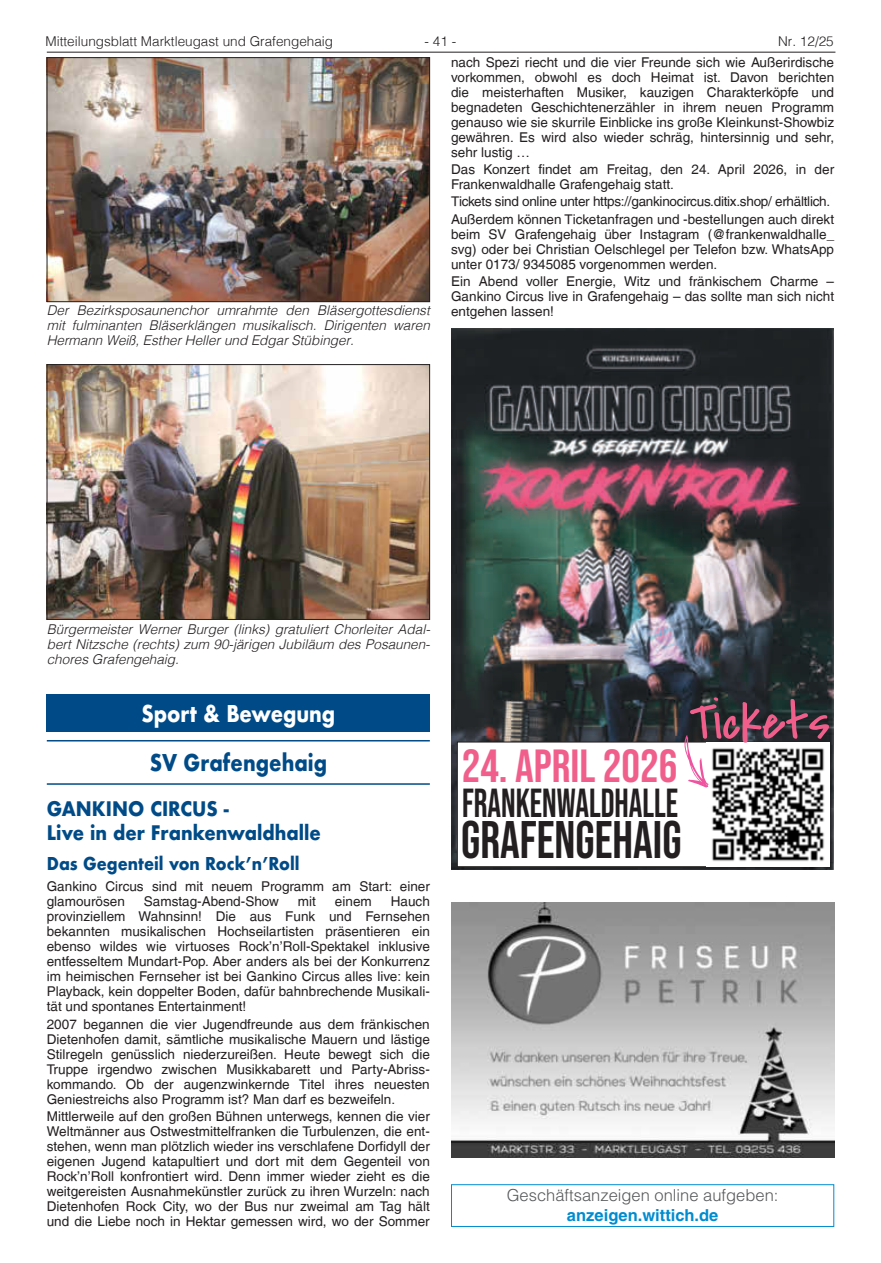
<style>
.page{position:relative;width:881px;height:1263px;background:#fff}
.page>*{position:absolute;margin:0;border:0;box-sizing:border-box;transform-origin:0 0}
.t1{font:53.85px "Xfcqhw Covered By Your Grace";color:#f05f8b}
.t2{font:52.8px "Yxvyjv Bebas Neue";color:#231f20;scale:.93 1}
.t3{font:46.5px "Yxvyjv Bebas Neue";color:#f05f8b}
.t4{font:40.5px "Yxvyjv Bebas Neue";color:#231f20;scale:.84 1}
.t5{font:700 22.5px "Futura";color:#fff;scale:.85 1}
.t6{font:700 22.5px "Futura";color:#004b87;scale:.85 1}
.t7{font:700 19.5px/23.4px "Futura";color:#004b87;scale:.9 1}
.t8{font:700 17.25px "Futura";color:#004b87;scale:.9 1}
.t9{font:300 16.5px "Helvetica LT";color:#57585a}
.t10{font:700 16.5px "Helvetica LT";color:#008cd0}
.t11{font:13.5px/15px "Helvetica LT";color:#231f20;text-align:justify}
.t12{font:italic 300 13.5px/15px "Helvetica";color:#231f20;text-align:justify}
.t13{font:13.5px/17.1px "Helvetica LT";letter-spacing:-.02em;color:#231f20}
.t14{font:300 13.5px "Helvetica";color:#231f20}
</style>
<div class="page">
<hr style="left:47px;top:52px;width:788px;height:1px;background:#231f20">
<img style="left:451px;top:329px;width:382px;height:540px">
<div style="left:457px;top:742px;width:372px;height:125px;background:#fff"></div>
<div style="left:457px;top:742px;width:372px;height:125px;border:1px solid #231f20"></div>
<img style="left:705px;top:743px;width:124px;height:123px">
<svg style="left:682px;top:735px;width:26px;height:53px"></svg>
<div style="left:47px;top:694px;width:382px;height:38px;background:#004b87"></div>
<hr style="left:47px;top:740px;width:382px;height:1px;background:#004b87">
<hr style="left:47px;top:783px;width:382px;height:2px;background:#004b87">
<img style="left:49px;top:59px;width:378px;height:241px">
<div style="left:47px;top:57px;width:382px;height:245px;border:1px solid #231f20"></div>
<img style="left:49px;top:366px;width:378px;height:252px">
<div style="left:47px;top:364px;width:382px;height:256px;border:1px solid #231f20"></div>
<img style="left:451px;top:902px;width:382px;height:255px">
<div style="left:451px;top:1184px;width:382px;height:43px;border:1px solid #008cd0"></div>
<p class="t14" style="left:45px;top:30px;width:289px">Mitteilungsblatt Marktleugast und Grafengehaig</p>
<p class="t14" style="left:424px;top:30px;width:33px">- 41 -</p>
<p class="t14" style="left:777px;top:30px;width:57px">Nr. 12/25</p>
<p class="t11" style="left:451px;top:55px;width:384px">nach Spezi riecht und die vier Freunde sich wie Außerirdische vorkommen, obwohl es doch Heimat ist. Davon berichten die meisterhaften Musiker, kauzigen Charakterköpfe und begnadeten Geschichtenerzähler in ihrem neuen Programm genauso wie sie skurrile Einblicke ins große Kleinkunst-Showbiz gewähren. Es wird also wieder schräg, hintersinnig und sehr, sehr lustig …</p>
<p class="t11" style="left:451px;top:162px;width:384px">Das Konzert findet am Freitag, den 24. April 2026, in der<br>Frankenwaldhalle Grafengehaig statt.</p>
<p class="t13" style="left:451px;top:193px;width:384px">Tickets sind online unter https://gankinocircus.ditix.shop/ erhältlich.<br>Außerdem können Ticketanfragen und -bestellungen auch direkt</p>
<p class="t11" style="left:451px;top:226px;width:384px">beim SV Grafengehaig über Instagram (@frankenwaldhalle_ svg) oder bei Christian Oelschlegel per Telefon bzw. WhatsApp unter 0173/ 9345085 vorgenommen werden.</p>
<p class="t11" style="left:451px;top:273px;width:384px">Ein Abend voller Energie, Witz und fränkischem Charme – Gankino Circus live in Grafengehaig – das sollte man sich nicht entgehen lassen!</p>
<p class="t12" style="left:47px;top:302px;width:384px">Der Bezirksposaunenchor umrahmte den Bläsergottesdienst mit fulminanten Bläserklängen musikalisch. Dirigenten waren Hermann Weiß, Esther Heller und Edgar Stübinger.</p>
<p class="t12" style="left:47px;top:620px;width:384px">Bürgermeister Werner Burger (links) gratuliert Chorleiter Adal&shy;bert Nitzsche (rechts) zum 90-järigen Jubiläum des Posaunen&shy;chores Grafengehaig.</p>
<h3 class="t5" style="left:141px;top:697px;width:229px">Sport &amp; Bewegung</h3>
<h3 class="t6" style="left:150px;top:746px;width:210px">SV Grafengehaig</h3>
<h3 class="t7" style="left:47px;top:797px;width:306px">GANKINO CIRCUS -<br>Live in der Frankenwaldhalle</h3>
<p class="t8" style="left:47px;top:851px;width:282px">Das Gegenteil von Rock’n’Roll</p>
<p class="t11" style="left:47px;top:879px;width:384px">Gankino Circus sind mit neuem Programm am Start: einer glamourösen</p>
<p class="t11" style="left:144px;top:894px;width:136px">Samstag-Abend-Show</p>
<p class="t11" style="left:298px;top:894px;width:19px">mit</p>
<p class="t11" style="left:335px;top:894px;width:38px">einem</p>
<p class="t11" style="left:47px;top:894px;width:384px;text-indent:344px">Hauch provinziellem Wahnsinn! Die aus Funk und Fernsehen bekannten musikalischen Hochseilartisten präsentieren ein ebenso wildes wie virtuoses Rock’n’Roll-Spektakel inklusive entfesseltem Mundart-Pop. Aber anders als bei der Konkurrenz im heimischen Fernseher ist bei Gankino Circus alles live: kein Playback, kein doppelter Boden, dafür bahnbrechende Musikali&shy;tät und spontanes Entertainment!</p>
<p class="t11" style="left:47px;top:1016px;width:384px">2007 begannen die vier Jugendfreunde aus dem fränkischen Dietenhofen damit, sämtliche musikalische Mauern und lästige Stilregeln genüsslich niederzureißen. Heute bewegt sich die Truppe irgendwo zwischen Musikkabarett und Party-Abriss&shy;kommando. Ob der augenzwinkernde Titel ihres neuesten Geniestreichs also Programm ist? Man darf es bezweifeln.</p>
<p class="t11" style="left:47px;top:1108px;width:384px">Mittlerweile auf den großen Bühnen unterwegs, kennen die vier Weltmänner aus Ostwestmittelfranken die Turbulenzen, die ent&shy;stehen, wenn man plötzlich wieder ins verschlafene Dorfidyll der eigenen Jugend katapultiert und dort mit dem Gegenteil von Rock’n’Roll konfrontiert wird. Denn immer wieder zieht es die weitgereisten Ausnahmekünstler zurück zu ihren Wurzeln: nach Dietenhofen Rock City, wo der Bus nur zweimal am Tag hält und die Liebe noch in Hektar gemessen wird, wo der Sommer</p>
<h3 class="t3" style="left:461px;top:740px;width:217px">24. April 2026</h3>
<h3 class="t4" style="left:462px;top:780px;width:259px">FRANKENWALDHALLE</h3>
<h2 class="t2" style="left:461px;top:810px;width:238px">GRAFENGEHAIG</h2>
<h1 class="t1" style="left:689px;top:685px;width:142px">Tickets</h1>
<p class="t9" style="left:506px;top:1184px;width:273px">Geschäftsanzeigen online aufgeben:</p>
<p class="t10" style="left:566px;top:1205px;width:153px">anzeigen.wittich.de</p>
</div>
